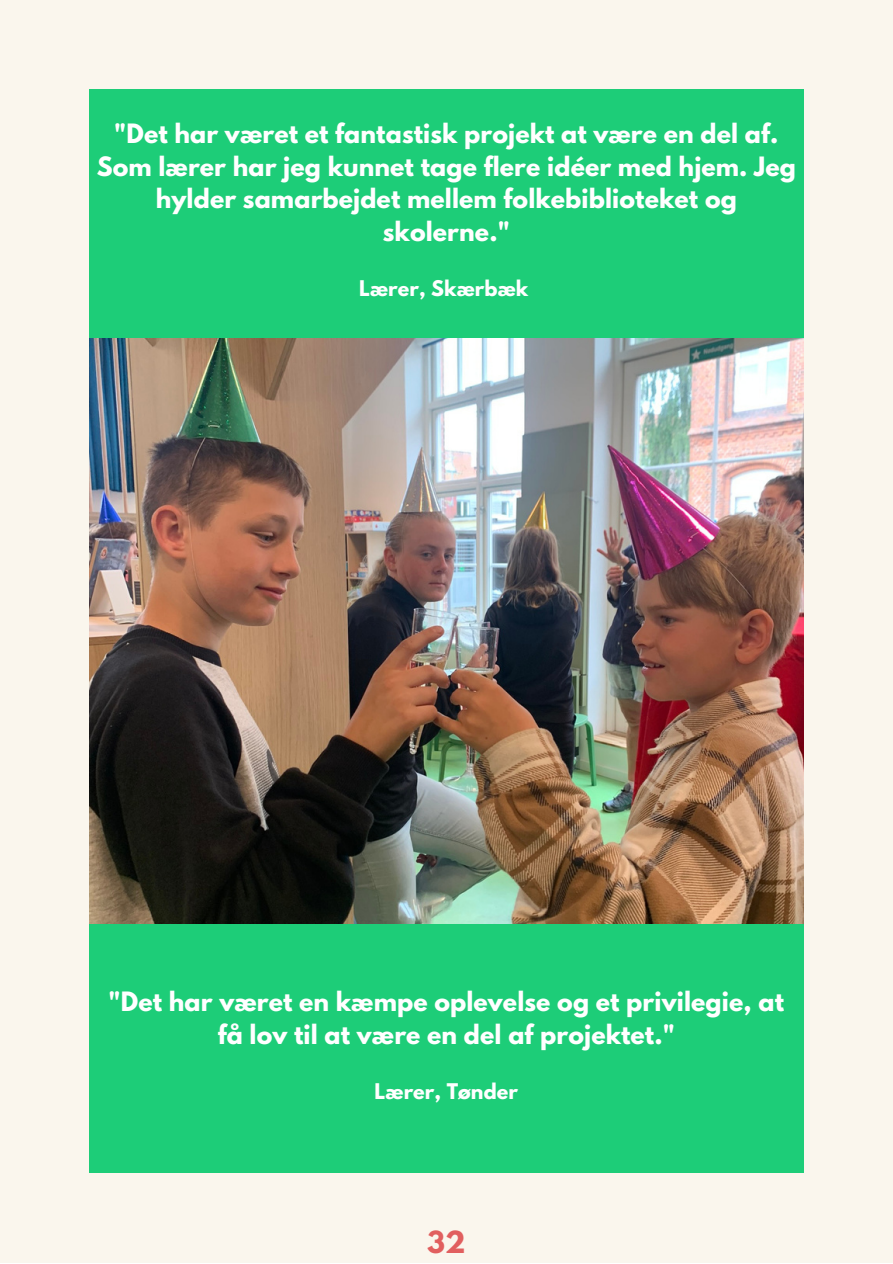
<style>
.page{position:relative;width:893px;height:1264px;background:#fff}
.page>*{position:absolute;margin:0;border:0;box-sizing:border-box;transform-origin:0 0}
.t1{font:700 27px "League Spartan";color:#e15f5f}
.t2{font:700 23.55px/32.5px "League Spartan";letter-spacing:.005em;color:#fff;text-align:center}
.t3{font:700 19.05px "League Spartan";letter-spacing:.005em;color:#fff}
</style>
<div class="page">
<div style="left:0;top:0;width:892px;height:1262px;background:#faf6ed"></div>
<img style="left:89px;top:338px;width:714px;height:586px">
<div style="left:89px;top:89px;width:714px;height:249px;background:#1dcd78"></div>
<div style="left:89px;top:924px;width:714px;height:249px;background:#1dcd78"></div>
<p class="t2" style="left:97px;top:120px;width:700px">"Det har været et fantastisk projekt at være en del af.<br>Som lærer har jeg kunnet tage flere idéer med hjem. Jeg hylder samarbejdet mellem folkebiblioteket og skolerne."</p>
<p class="t3" style="left:359px;top:279px;width:170px">Lærer, Skærbæk</p>
<p class="t2" style="left:109px;top:988px;width:677px">"Det har været en kæmpe oplevelse og et privilegie, at få lov til at være en del af projektet."</p>
<p class="t3" style="left:374px;top:1081px;width:145px">Lærer, Tønder</p>
<p class="t1" style="left:427px;top:1228px;width:40px">32</p>
</div>
